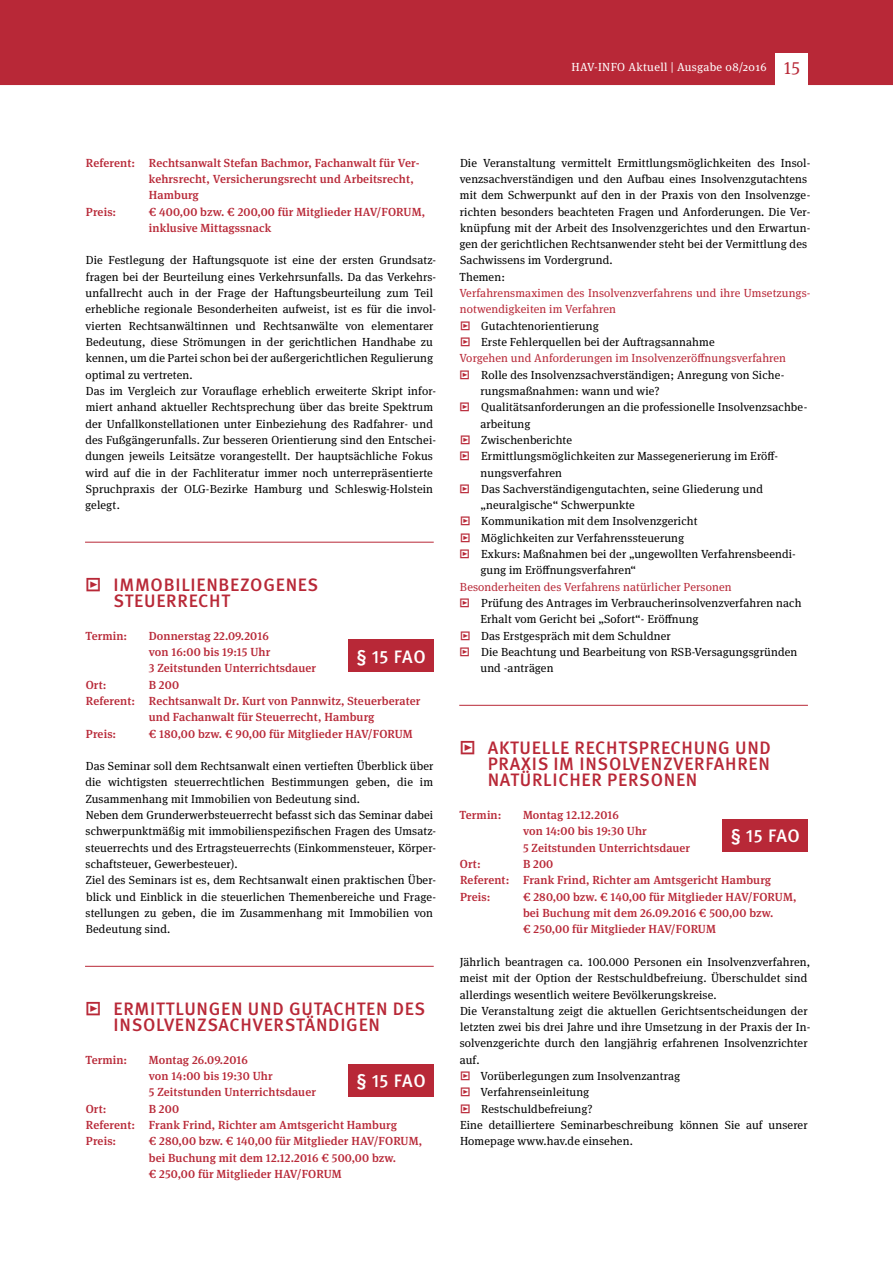
<style>
.page{position:relative;width:893px;height:1263px;background:#fff}
.page>*{position:absolute;margin:0;border:0;box-sizing:border-box;transform-origin:0 0}
.t1{font:500 18px/16.4px "Meta OT";letter-spacing:.04em;color:#b82837}
.t2{font:500 18px "Meta OT";letter-spacing:.03em;color:#fff}
.t3{font:11.7px/16.4px "Meta Serif Pro";letter-spacing:.01em;color:#000}
.t4{font:500 11.7px/16.4px "Meta Serif Pro";letter-spacing:.01em;color:#b82837}
.t5{font:11.7px "Meta Serif Pro";letter-spacing:.01em;color:#b82837}
.t6{font:11.7px "Meta Serif Pro";letter-spacing:.03em;color:#fff}
.s1{font-size:18px;color:#b82837}
.s2{color:#b82837}
</style>
<div class="page">
<div style="left:0;top:0;width:893px;height:84px;background:#b82837"></div>
<hr style="left:85px;top:542px;width:349px;height:1px;background:#b82837">
<hr style="left:85px;top:966px;width:349px;height:1px;background:#b82837">
<hr style="left:459px;top:705px;width:349px;height:1px;background:#b82837">
<div style="left:349px;top:1064px;width:85px;height:32px;background:#b82837"></div>
<div style="left:349px;top:640px;width:85px;height:32px;background:#b82837"></div>
<div style="left:723px;top:819px;width:85px;height:33px;background:#b82837"></div>
<hr style="left:0;top:84px;width:893px;height:1px;background:#b82837">
<div style="left:776px;top:53px;width:32px;height:37px;background:#fff"></div>
<p class="t6" style="left:571px;top:58px;width:230px">HAV-INFO Aktuell | Ausgabe 08/2016 <span class="s1">15</span></p>
<p class="t4" style="left:86px;top:154px;width:335px">Referent: Rechtsanwalt Stefan Bachmor, Fachanwalt für Ver-</p>
<p class="t4" style="left:149px;top:170px;width:266px">kehrsrecht, Versicherungsrecht und Arbeitsrecht,</p>
<p class="t4" style="left:149px;top:186px;width:52px">Hamburg</p>
<p class="t4" style="left:86px;top:202px;width:32px">Preis:</p>
<p class="t4" style="left:149px;top:202px;width:278px">€ 400,00 bzw. € 200,00 für Mitglieder HAV/FORUM, inklusive Mittagssnack</p>
<p class="t3" style="left:85px;top:252px;width:352px">Die Festlegung der Haftungsquote ist eine der ersten Grundsatz&shy;fragen bei der Beurteilung eines Verkehrsunfalls. Da das Verkehrs&shy;unfallrecht auch in der Frage der Haftungsbeurteilung zum Teil erhebliche regionale Besonderheiten aufweist, ist es für die invol&shy;vierten Rechtsanwältinnen und Rechtsanwälte von elementarer Bedeutung, diese Strömungen in der gerichtlichen Handhabe zu kennen, um die Partei schon bei der außergerichtlichen Regulierung optimal zu vertreten.<br>Das im Vergleich zur Vorauflage erheblich erweiterte Skript infor&shy;miert anhand aktueller Rechtsprechung über das breite Spektrum der Unfallkonstellationen unter Einbeziehung des Radfahrer- und des Fußgängerunfalls. Zur besseren Orientierung sind den Entschei&shy;dungen jeweils Leitsätze vorangestellt. Der hauptsächliche Fokus wird auf die in der Fachliteratur immer noch unterrepräsentierte Spruchpraxis der OLG-Bezirke Hamburg und Schleswig-Holstein gelegt.</p>
<h1 class="t1" style="left:114px;top:576px;width:206px;text-indent:-28px">• IMMOBILIENBEZOGENES<br>STEUERRECHT</h1>
<p class="t4" style="left:85px;top:627px;width:43px">Termin:</p>
<p class="t4" style="left:149px;top:627px;width:169px">Donnerstag 22.09.2016<br>von 16:00 bis 19:15 Uhr<br>3 Zeitstunden Unterrichtsdauer</p>
<p class="t4" style="left:86px;top:675px;width:22px">Ort:</p>
<p class="t4" style="left:149px;top:675px;width:32px">B 200</p>
<p class="t4" style="left:86px;top:692px;width:336px">Referent: Rechtsanwalt Dr. Kurt von Pannwitz, Steuerberater</p>
<p class="t4" style="left:149px;top:708px;width:227px">und Fachanwalt für Steuerrecht, Hamburg</p>
<p class="t4" style="left:86px;top:724px;width:32px">Preis:</p>
<p class="t4" style="left:149px;top:724px;width:265px">€ 180,00 bzw. € 90,00 für Mitglieder HAV/FORUM</p>
<p class="t3" style="left:85px;top:757px;width:352px">Das Seminar soll dem Rechtsanwalt einen vertieften Überblick über die wichtigsten steuerrechtlichen Bestimmungen geben, die im Zusammenhang mit Immobilien von Bedeutung sind.<br>Neben dem Grunderwerbsteuerrecht befasst sich das Seminar dabei schwerpunktmäßig mit immobilienspezifischen Fragen des Umsatz&shy;steuerrechts und des Ertragsteuerrechts (Einkommensteuer, Körper&shy;schaftsteuer, Gewerbesteuer).<br>Ziel des Seminars ist es, dem Rechtsanwalt einen praktischen Über&shy;blick und Einblick in die steuerlichen Themenbereiche und Frage&shy;stellungen zu geben, die im Zusammenhang mit Immobilien von Bedeutung sind.</p>
<h1 class="t2" style="left:356px;top:645px;width:71px">§ 15 FAO</h1>
<h1 class="t1" style="left:114px;top:1001px;width:313px;text-indent:-28px">• ERMITTLUNGEN UND GUTACHTEN DES<br>INSOLVENZSACHVERSTÄNDIGEN</h1>
<p class="t4" style="left:85px;top:1051px;width:43px">Termin:</p>
<p class="t4" style="left:149px;top:1051px;width:169px">Montag 26.09.2016<br>von 14:00 bis 19:30 Uhr<br>5 Zeitstunden Unterrichtsdauer</p>
<p class="t4" style="left:86px;top:1100px;width:22px">Ort:</p>
<h1 class="t2" style="left:356px;top:1069px;width:71px">§ 15 FAO</h1>
<p class="t4" style="left:86px;top:1100px;width:313px;text-indent:63px">B 200<br>Referent: Frank Frind, Richter am Amtsgericht Hamburg<br>Preis:</p>
<p class="t4" style="left:149px;top:1132px;width:275px">€ 280,00 bzw. € 140,00 für Mitglieder HAV/FORUM, bei Buchung mit dem 12.12.2016 € 500,00 bzw.<br>€ 250,00 für Mitglieder HAV/FORUM</p>
<p class="t3" style="left:459px;top:154px;width:352px">Die Veranstaltung vermittelt Ermittlungsmöglichkeiten des Insol&shy;venzsachverständigen und den Aufbau eines Insolvenzgutachtens mit dem Schwerpunkt auf den in der Praxis von den Insolvenzge&shy;richten besonders beachteten Fragen und Anforderungen. Die Ver&shy;knüpfung mit der Arbeit des Insolvenzgerichtes und den Erwartun&shy;gen der gerichtlichen Rechtsanwender steht bei der Vermittlung des Sachwissens im Vordergrund.<br>Themen:</p>
<p class="t5" style="left:459px;top:285px;width:352px">Verfahrensmaximen des Insolvenzverfahrens und ihre Umsetzungs-</p>
<p class="t5" style="left:460px;top:301px;width:158px">notwendigkeiten im Verfahren</p>
<p class="t3" style="left:460px;top:317px;width:140px"><span class="s2">ʾ</span> Gutachtenorientierung</p>
<p class="t3" style="left:460px;top:333px;width:256px"><span class="s2">ʾ</span> Erste Fehlerquellen bei der Auftragsannahme</p>
<p class="t5" style="left:459px;top:350px;width:328px">Vorgehen und Anforderungen im Insolvenzeröffnungsverfahren</p>
<p class="t3" style="left:460px;top:366px;width:326px"><span class="s2">ʾ</span> Rolle des Insolvenzsachverständigen; Anregung von Siche-</p>
<p class="t3" style="left:480px;top:382px;width:181px">rungsmaßnahmen: wann und wie?</p>
<p class="t3" style="left:460px;top:398px;width:349px"><span class="s2">ʾ</span> Qualitätsanforderungen an die professionelle Insolvenzsachbe-</p>
<p class="t3" style="left:480px;top:415px;width:52px">arbeitung</p>
<p class="t3" style="left:460px;top:431px;width:113px"><span class="s2">ʾ</span> Zwischenberichte</p>
<p class="t3" style="left:460px;top:447px;width:320px"><span class="s2">ʾ</span> Ermittlungsmöglichkeiten zur Massegenerierung im Eröff-</p>
<p class="t3" style="left:480px;top:464px;width:83px">nungsverfahren</p>
<p class="t3" style="left:460px;top:480px;width:305px"><span class="s2">ʾ</span> Das Sachverständigengutachten, seine Gliederung und</p>
<p class="t3" style="left:480px;top:496px;width:156px">„neuralgische“ Schwerpunkte</p>
<p class="t3" style="left:460px;top:513px;width:239px"><span class="s2">ʾ</span> Kommunikation mit dem Insolvenzgericht</p>
<p class="t3" style="left:460px;top:529px;width:225px"><span class="s2">ʾ</span> Möglichkeiten zur Verfahrenssteuerung</p>
<p class="t3" style="left:460px;top:545px;width:338px"><span class="s2">ʾ</span> Exkurs: Maßnahmen bei der „ungewollten Verfahrensbeendi-</p>
<p class="t3" style="left:480px;top:562px;width:157px">gung im Eröffnungsverfahren“</p>
<p class="t5" style="left:460px;top:578px;width:273px">Besonderheiten des Verfahrens natürlicher Personen</p>
<p class="t3" style="left:460px;top:594px;width:343px"><span class="s2">ʾ</span> Prüfung des Antrages im Verbraucherinsolvenzverfahren nach</p>
<p class="t3" style="left:480px;top:610px;width:220px">Erhalt vom Gericht bei „Sofort“- Eröffnung</p>
<p class="t3" style="left:460px;top:627px;width:212px"><span class="s2">ʾ</span> Das Erstgespräch mit dem Schuldner</p>
<p class="t3" style="left:460px;top:643px;width:339px"><span class="s2">ʾ</span> Die Beachtung und Bearbeitung von RSB-Versagungsgründen</p>
<p class="t3" style="left:480px;top:659px;width:75px">und -anträgen</p>
<h1 class="t1" style="left:488px;top:740px;width:285px;text-align:justify;text-indent:-28px">• AKTUELLE RECHTSPRECHUNG UND PRAXIS IM INSOLVENZVERFAHREN NATÜRLICHER PERSONEN</h1>
<p class="t4" style="left:460px;top:806px;width:43px">Termin:</p>
<p class="t4" style="left:523px;top:806px;width:169px">Montag 12.12.2016<br>von 14:00 bis 19:30 Uhr<br>5 Zeitstunden Unterrichtsdauer</p>
<p class="t4" style="left:460px;top:855px;width:22px">Ort:</p>
<h1 class="t2" style="left:731px;top:825px;width:71px">§ 15 FAO</h1>
<p class="t4" style="left:460px;top:855px;width:313px;text-indent:63px">B 200<br>Referent: Frank Frind, Richter am Amtsgericht Hamburg<br>Preis:</p>
<p class="t4" style="left:523px;top:888px;width:275px">€ 280,00 bzw. € 140,00 für Mitglieder HAV/FORUM, bei Buchung mit dem 26.09.2016 € 500,00 bzw.<br>€ 250,00 für Mitglieder HAV/FORUM</p>
<p class="t3" style="left:460px;top:953px;width:352px">Jährlich beantragen ca. 100.000 Personen ein Insolvenzverfahren, meist mit der Option der Restschuldbefreiung. Überschuldet sind allerdings wesentlich weitere Bevölkerungskreise.<br>Die Veranstaltung zeigt die aktuellen Gerichtsentscheidungen der letzten zwei bis drei Jahre und ihre Umsetzung in der Praxis der In&shy;solvenzgerichte durch den langjährig erfahrenen Insolvenzrichter auf.<br><span class="s2">ʾ</span> Vorüberlegungen zum Insolvenzantrag<br><span class="s2">ʾ</span> Verfahrenseinleitung<br><span class="s2">ʾ</span> Restschuldbefreiung?<br>Eine detailliertere Seminarbeschreibung können Sie auf unserer Homepage www.hav.de einsehen.</p>
</div>
